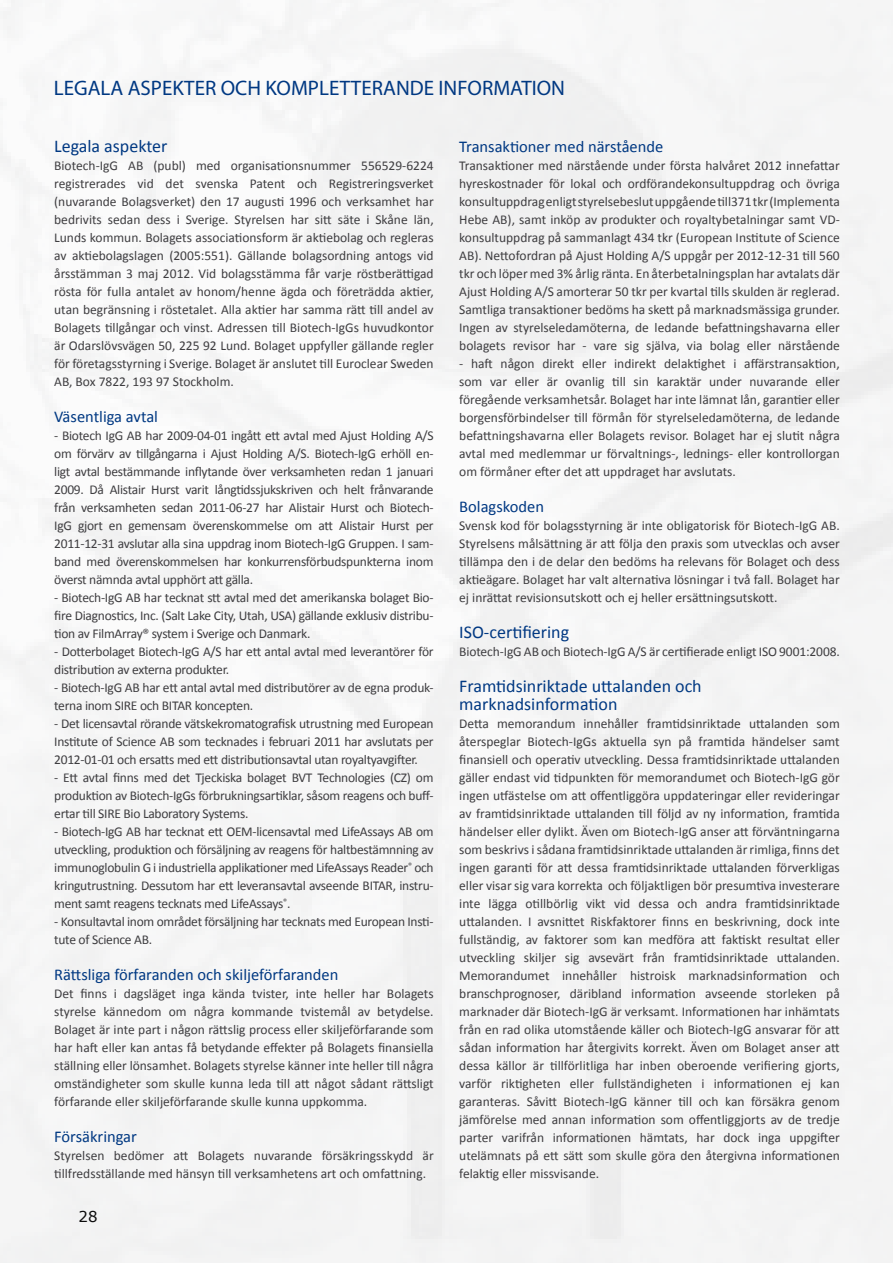
<style>
.page{position:relative;width:893px;height:1263px;background:#fff}
.page>*{position:absolute;margin:0;border:0;box-sizing:border-box;transform-origin:0 0}
.t1{font:21px "Myriad Pro";color:#003882}
.t2{font:18px/18px "Calibri";color:#003882}
.t3{font:16.5px "Calibri";color:#003882}
.t4{font:15px "Verdana";color:#000}
.t5{font:13.5px/18px "Calibri";letter-spacing:-.02em;color:#3e3d40;text-align:justify}
.t6{font:13.5px/18px "Calibri";color:#3e3d40}
</style>
<div class="page">
<h1 class="t1" style="left:54px;top:75px;width:513px">LEGALA ASPEKTER OCH KOMPLETTERANDE INFORMATION</h1>
<h2 class="t2" style="left:54px;top:136px;width:115px">Legala aspekter</h2>
<p class="t5" style="left:54px;top:156px;width:381px">Biotech-IgG AB (publ) med organisationsnummer 556529-6224 registrerades vid det svenska Patent och Registreringsverket (nuvarande Bolagsverket) den 17 augusti 1996 och verksamhet har bedrivits sedan dess i Sverige. Styrelsen har sitt säte i Skåne län, Lunds kommun. Bolagets associationsform är aktiebolag och regleras av aktiebolagslagen (2005:551). Gällande bolagsordning antogs vid årsstämman 3 maj 2012. Vid bolagsstämma får varje röstberättigad rösta för fulla antalet av honom/henne ägda och företrädda aktier, utan begränsning i röstetalet. Alla aktier har samma rätt till andel av Bolagets tillgångar och vinst. Adressen till Biotech-IgGs huvudkontor är Odarslövsvägen 50, 225 92 Lund. Bolaget uppfyller gällande regler för företagsstyrning i Sverige. Bolaget är anslutet till Euroclear Sweden AB, Box 7822, 193 97 Stockholm.</p>
<p class="t3" style="left:54px;top:407px;width:105px">Väsentliga avtal</p>
<p class="t5" style="left:54px;top:426px;width:381px">- Biotech IgG AB har 2009-04-01 ingått ett avtal med Ajust Holding A/S om förvärv av tillgångarna i Ajust Holding A/S. Biotech-IgG erhöll en&shy;ligt avtal bestämmande inflytande över verksamheten redan 1 januari 2009. Då Alistair Hurst varit långtidssjukskriven och helt frånvarande från verksamheten sedan 2011-06-27 har Alistair Hurst och Biotech-IgG gjort en gemensam överenskommelse om att Alistair Hurst per 2011-12-31 avslutar alla sina uppdrag inom Biotech-IgG Gruppen. I sam&shy;band med överenskommelsen har konkurrensförbudspunkterna inom överst nämnda avtal upphört att gälla.</p>
<p class="t5" style="left:54px;top:588px;width:381px">- Biotech-IgG AB har tecknat stt avtal med det amerikanska bolaget Bio&shy;fire Diagnostics, Inc. (Salt Lake City, Utah, USA) gällande exklusiv distribu&shy;tion av FilmArray® system i Sverige och Danmark.</p>
<p class="t5" style="left:54px;top:642px;width:381px">- Dotterbolaget Biotech-IgG A/S har ett antal avtal med leverantörer för distribution av externa produkter.</p>
<p class="t5" style="left:54px;top:678px;width:381px">- Biotech-IgG AB har ett antal avtal med distributörer av de egna produk&shy;terna inom SIRE och BITAR koncepten.</p>
<p class="t5" style="left:54px;top:714px;width:381px">- Det licensavtal rörande vätskekromatografisk utrustning med European Institute of Science AB som tecknades i februari 2011 har avslutats per 2012-01-01 och ersatts med ett distributionsavtal utan royaltyavgifter.</p>
<p class="t5" style="left:54px;top:768px;width:381px">- Ett avtal finns med det Tjeckiska bolaget BVT Technologies (CZ) om produktion av Biotech-IgGs förbrukningsartiklar, såsom reagens och buff&shy;ertar till SIRE Bio Laboratory Systems.</p>
<p class="t5" style="left:54px;top:822px;width:381px">- Biotech-IgG AB har tecknat ett OEM-licensavtal med LifeAssays AB om utveckling, produktion och försäljning av reagens för haltbestämnning av immunoglobulin G i industriella applikationer med LifeAssays Reader<sup>®</sup> och kringutrustning. Dessutom har ett leveransavtal avseende BITAR, instru&shy;ment samt reagens tecknats med LifeAssays<sup>®</sup>.</p>
<p class="t5" style="left:54px;top:912px;width:381px">- Konsultavtal inom området försäljning har tecknats med European Insti&shy;tute of Science AB.</p>
<p class="t3" style="left:54px;top:965px;width:286px">Rättsliga förfaranden och skiljeförfaranden</p>
<p class="t5" style="left:54px;top:984px;width:381px">Det finns i dagsläget inga kända tvister, inte heller har Bolagets styrelse kännedom om några kommande tvistemål av betydelse.<br>Bolaget är inte part i någon rättslig process eller skiljeförfarande som har haft eller kan antas få betydande effekter på Bolagets finansiella ställning eller lönsamhet. Bolagets styrelse känner inte heller till några omständigheter som skulle kunna leda till att något sådant rättsligt förfarande eller skiljeförfarande skulle kunna uppkomma.</p>
<p class="t3" style="left:54px;top:1127px;width:84px">Försäkringar</p>
<p class="t6" style="left:54px;top:1146px;width:381px">Styrelsen bedömer att Bolagets nuvarande försäkringsskydd är tillfredsställande med hänsyn till verksamhetens art och omfattning.</p>
<p class="t4" style="left:78px;top:1207px;width:21px">28</p>
<p class="t3" style="left:459px;top:136px;width:206px">Transaktioner med närstående</p>
<p class="t5" style="left:459px;top:156px;width:382px">Transaktioner med närstående under första halvåret 2012 innefattar hyreskostnader för lokal och ordförandekonsultuppdrag och övriga konsultuppdrag enligt styrelsebeslut uppgående till371 tkr (Implementa Hebe AB), samt inköp av produkter och royaltybetalningar samt VD&shy;konsultuppdrag på sammanlagt 434 tkr (European Institute of Science AB). Nettofordran på Ajust Holding A/S uppgår per 2012-12-31 till 560 tkr och löper med 3% årlig ränta. En återbetalningsplan har avtalats där Ajust Holding A/S amorterar 50 tkr per kvartal tills skulden är reglerad.<br>Samtliga transaktioner bedöms ha skett på marknadsmässiga grunder.<br>Ingen av styrelseledamöterna, de ledande befattningshavarna eller bolagets revisor har - vare sig själva, via bolag eller närstående</p>
<p class="t5" style="left:459px;top:354px;width:382px">- haft någon direkt eller indirekt delaktighet i affärstransaktion, som var eller är ovanlig till sin karaktär under nuvarande eller föregående verksamhetsår. Bolaget har inte lämnat lån, garantier eller borgensförbindelser till förmån för styrelseledamöterna, de ledande befattningshavarna eller Bolagets revisor. Bolaget har ej slutit några avtal med medlemmar ur förvaltnings-, lednings- eller kontrollorgan om förmåner efter det att uppdraget har avslutats.</p>
<p class="t3" style="left:459px;top:496px;width:86px">Bolagskoden</p>
<p class="t5" style="left:459px;top:516px;width:382px">Svensk kod för bolagsstyrning är inte obligatorisk för Biotech-IgG AB.<br>Styrelsens målsättning är att följa den praxis som utvecklas och avser tillämpa den i de delar den bedöms ha relevans för Bolaget och dess aktieägare. Bolaget har valt alternativa lösningar i två fall. Bolaget har ej inrättat revisionsutskott och ej heller ersättningsutskott.</p>
<h2 class="t2" style="left:459px;top:622px;width:111px">ISO-certifiering</h2>
<p class="t5" style="left:459px;top:642px;width:382px">Biotech-IgG AB och Biotech-IgG A/S är certifierade enligt ISO 9001:2008.</p>
<h2 class="t2" style="left:459px;top:676px;width:244px">Framtidsinriktade uttalanden och marknadsinformation</h2>
<p class="t5" style="left:459px;top:714px;width:382px">Detta memorandum innehåller framtidsinriktade uttalanden som återspeglar Biotech-IgGs aktuella syn på framtida händelser samt finansiell och operativ utveckling. Dessa framtidsinriktade uttalanden gäller endast vid tidpunkten för memorandumet och Biotech-IgG gör ingen utfästelse om att offentliggöra uppdateringar eller revideringar av framtidsinriktade uttalanden till följd av ny information, framtida händelser eller dylikt. Även om Biotech-IgG anser att förväntningarna som beskrivs i sådana framtidsinriktade uttalanden är rimliga, finns det ingen garanti för att dessa framtidsinriktade uttalanden förverkligas eller visar sig vara korrekta och följaktligen bör presumtiva investerare inte lägga otillbörlig vikt vid dessa och andra framtidsinriktade uttalanden. I avsnittet Riskfaktorer finns en beskrivning, dock inte fullständig, av faktorer som kan medföra att faktiskt resultat eller utveckling skiljer sig avsevärt från framtidsinriktade uttalanden.<br>Memorandumet innehåller histroisk marknadsinformation och branschprognoser, däribland information avseende storleken på marknader där Biotech-IgG är verksamt. Informationen har inhämtats från en rad olika utomstående käller och Biotech-IgG ansvarar för att sådan information har återgivits korrekt. Även om Bolaget anser att dessa källor är tillförlitliga har inben oberoende verifiering gjorts, varför riktigheten eller fullständigheten i informationen ej kan garanteras. Såvitt Biotech-IgG känner till och kan försäkra genom jämförelse med annan information som offentliggjorts av de tredje parter varifrån informationen hämtats, har dock inga uppgifter utelämnats på ett sätt som skulle göra den återgivna informationen felaktig eller missvisande.</p>
</div>
